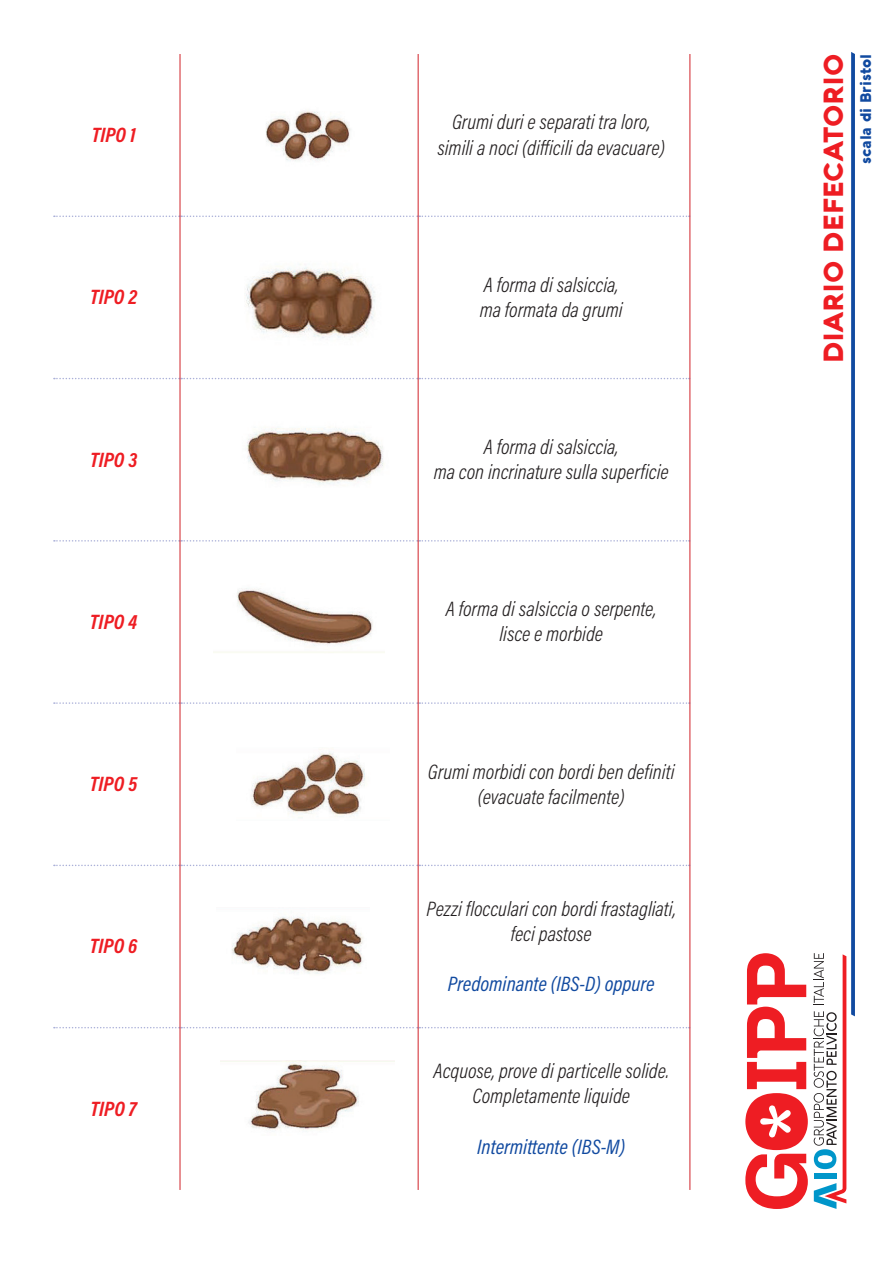
<style>
.page{position:relative;width:893px;height:1263px;background:#fff}
.page>*{position:absolute;margin:0;border:0;box-sizing:border-box;transform-origin:0 0}
.t1{font:900 27px "Aquawax";letter-spacing:-.005em;color:#ee1d23}
.t2{font:italic 300 21px/25.2px "Acumin Pro Cond";color:#231f20;text-align:center}
.t3{font:italic 21px "Acumin Pro Cond";color:#114aa0}
.t4{font:italic 700 21px "Acumin Pro Cond";letter-spacing:.005em;color:#ee1d23}
.t5{font:900 15px "Aquawax";letter-spacing:.01em;color:#114aa0}
</style>
<div class="page">
<svg style="left:745px;top:953px;width:63px;height:256px"></svg>
<svg style="left:814px;top:52px;width:41px;height:1157px"></svg>
<svg style="left:54px;top:378px;width:635px;height:1px"></svg>
<svg style="left:54px;top:540px;width:635px;height:2px"></svg>
<svg style="left:54px;top:702px;width:635px;height:2px"></svg>
<svg style="left:54px;top:865px;width:635px;height:1px"></svg>
<svg style="left:54px;top:1027px;width:635px;height:1px"></svg>
<svg style="left:54px;top:216px;width:635px;height:1px"></svg>
<hr style="left:180px;top:54px;width:1px;height:162px;background:#d1232a">
<hr style="left:418px;top:54px;width:1px;height:162px;background:#d1232a">
<hr style="left:689px;top:54px;width:1px;height:162px;background:#d1232a">
<hr style="left:180px;top:216px;width:1px;height:163px;background:#d1232a">
<hr style="left:418px;top:216px;width:1px;height:163px;background:#d1232a">
<hr style="left:689px;top:216px;width:1px;height:163px;background:#d1232a">
<hr style="left:180px;top:379px;width:1px;height:162px;background:#d1232a">
<hr style="left:418px;top:379px;width:1px;height:162px;background:#d1232a">
<hr style="left:689px;top:379px;width:1px;height:162px;background:#d1232a">
<hr style="left:180px;top:541px;width:1px;height:162px;background:#d1232a">
<hr style="left:418px;top:541px;width:1px;height:162px;background:#d1232a">
<hr style="left:689px;top:541px;width:1px;height:162px;background:#d1232a">
<hr style="left:180px;top:703px;width:1px;height:162px;background:#d1232a">
<hr style="left:418px;top:703px;width:1px;height:162px;background:#d1232a">
<hr style="left:689px;top:703px;width:1px;height:162px;background:#d1232a">
<hr style="left:180px;top:865px;width:1px;height:163px;background:#d1232a">
<hr style="left:418px;top:865px;width:1px;height:163px;background:#d1232a">
<hr style="left:689px;top:865px;width:1px;height:163px;background:#d1232a">
<hr style="left:180px;top:1028px;width:1px;height:162px;background:#d1232a">
<hr style="left:418px;top:1028px;width:1px;height:162px;background:#d1232a">
<hr style="left:689px;top:1028px;width:1px;height:162px;background:#d1232a">
<img style="left:266px;top:111px;width:85px;height:50px">
<img style="left:246px;top:264px;width:129px;height:76px">
<img style="left:247px;top:427px;width:137px;height:57px">
<img style="left:214px;top:588px;width:171px;height:65px">
<img style="left:251px;top:753px;width:114px;height:65px">
<img style="left:232px;top:916px;width:131px;height:58px">
<img style="left:221px;top:1060px;width:173px;height:70px">
<p class="t4" style="left:92px;top:121px;width:45px">TIPO 1</p>
<p class="t4" style="left:90px;top:283px;width:49px">TIPO 2</p>
<p class="t4" style="left:90px;top:445px;width:49px">TIPO 3</p>
<p class="t4" style="left:90px;top:608px;width:49px">TIPO 4</p>
<p class="t4" style="left:90px;top:770px;width:49px">TIPO 5</p>
<p class="t4" style="left:90px;top:932px;width:49px">TIPO 6</p>
<p class="t4" style="left:90px;top:1094px;width:48px">TIPO 7</p>
<p class="t2" style="left:437px;top:109px;width:229px">Grumi duri e separati tra loro, simili a noci (difficili da evacuare)</p>
<p class="t2" style="left:480px;top:271px;width:145px;text-align:left">A forma di salsiccia, ma formata da grumi</p>
<p class="t2" style="left:434px;top:434px;width:237px">A forma di salsiccia,<br>ma con incrinature sulla superficie</p>
<p class="t2" style="left:446px;top:596px;width:212px">A forma di salsiccia o serpente, lisce e morbide</p>
<p class="t2" style="left:428px;top:758px;width:248px">Grumi morbidi con bordi ben definiti (evacuate facilmente)</p>
<p class="t2" style="left:426px;top:895px;width:251px">Pezzi flocculari con bordi frastagliati, feci pastose</p>
<p class="t3" style="left:448px;top:970px;width:209px">Predominante (IBS-D) oppure</p>
<p class="t2" style="left:433px;top:1058px;width:237px">Acquose, prove di particelle solide.<br>Completamente liquide</p>
<p class="t3" style="left:477px;top:1133px;width:149px">Intermittente (IBS-M)</p>
<p class="t1" style="left:815px;top:363px;width:311px;rotate:-90deg">DIARIO DEFECATORIO</p>
<p class="t5" style="left:855px;top:164px;width:112px;rotate:-90deg">scala di Bristol</p>
</div>
